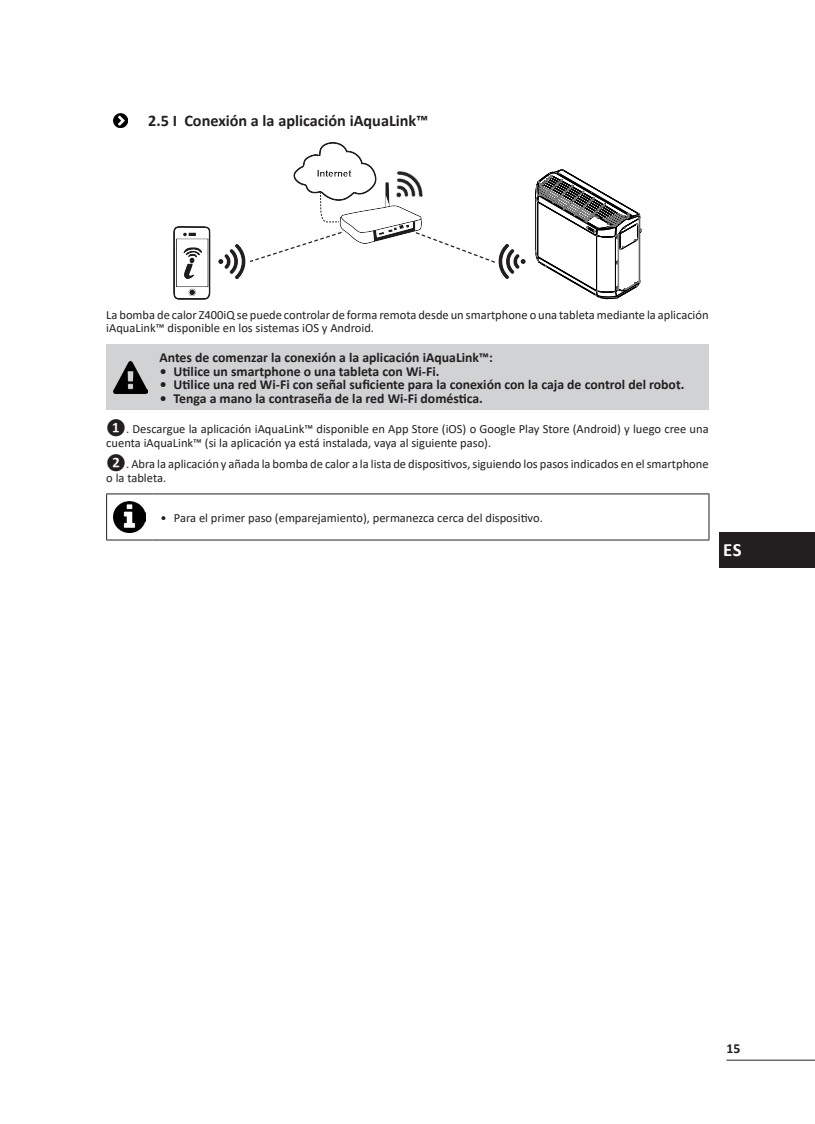
<style>
.page{position:relative;width:815px;height:1124px;background:#fff}
.page>*{position:absolute;margin:0;border:0;box-sizing:border-box;transform-origin:0 0}
.t1{font:700 18.75px "Calibri";color:#fff}
.Titre_2{font:700 16.25px "Calibri";color:#231f20}
.Encadré_Warning{font:700 13.75px "Calibri";color:#231f20}
.Texte_normal___puce{font:12.5px/13.8px "Calibri";color:#231f20}
.s1{font-weight:700;font-size:15px}
</style>
<div class="page">
<hr style="left:726px;top:1059px;width:89px;height:1px;background:#231f20">
<img style="left:113px;top:113px;width:15px;height:15px">
<svg style="left:535px;top:170px;width:107px;height:130px"></svg>
<img style="left:174px;top:142px;width:248px;height:157px">
<svg style="left:248px;top:231px;width:95px;height:32px"></svg>
<svg style="left:414px;top:231px;width:81px;height:33px"></svg>
<img style="left:215px;top:244px;width:35px;height:35px">
<img style="left:498px;top:244px;width:28px;height:35px">
<img style="left:381px;top:164px;width:42px;height:48px">
<svg style="left:320px;top:192px;width:20px;height:30px"></svg>
<div style="left:106px;top:344px;width:46px;height:66px;background:#d1d2d4"></div>
<div style="left:152px;top:344px;width:557px;height:66px;background:#d1d2d4"></div>
<img style="left:113px;top:361px;width:35px;height:32px">
<hr style="left:106px;top:493px;width:47px;height:1px;background:#231f20">
<hr style="left:106px;top:494px;width:1px;height:45px;background:#231f20">
<hr style="left:153px;top:493px;width:556px;height:1px;background:#231f20">
<hr style="left:709px;top:494px;width:1px;height:45px;background:#231f20">
<hr style="left:106px;top:539px;width:47px;height:1px;background:#231f20">
<hr style="left:153px;top:539px;width:556px;height:1px;background:#231f20">
<img style="left:114px;top:501px;width:32px;height:32px">
<div style="left:719px;top:531px;width:96px;height:36px;background:#231f20"></div>
<p class="Titre_2" style="left:148px;top:109px;width:281px">2.5 I Conexión a la aplicación iAquaLink™</p>
<p class="Texte_normal___puce" style="left:106px;top:307px;width:604px">La bomba de calor Z400iQ se puede controlar de forma remota desde un smartphone o una tableta mediante la aplicación iAquaLink™ disponible en los sistemas iOS y Android.</p>
<p class="Encadré_Warning" style="left:159px;top:347px;width:335px">Antes de comenzar la conexión a la aplicación iAquaLink™:</p>
<p class="Encadré_Warning" style="left:160px;top:361px;width:281px">• Utilice un smartphone o una tableta con Wi-Fi.</p>
<p class="Encadré_Warning" style="left:160px;top:375px;width:526px">• Utilice una red Wi-Fi con señal suficiente para la conexión con la caja de control del robot.</p>
<p class="Encadré_Warning" style="left:160px;top:389px;width:325px">• Tenga a mano la contraseña de la red Wi-Fi doméstica.</p>
<p class="Texte_normal___puce" style="left:106px;top:422px;width:604px"><span class="s1">❶</span>. Descargue la aplicación iAquaLink™ disponible en App Store (iOS) o Google Play Store (Android) y luego cree una cuenta iAquaLink™ (si la aplicación ya está instalada, vaya al siguiente paso).</p>
<p class="Texte_normal___puce" style="left:106px;top:456px;width:604px"><span class="s1">❷</span>. Abra la aplicación y añada la bomba de calor a la lista de dispositivos, siguiendo los pasos indicados en el smartphone o la tableta.</p>
<p class="Texte_normal___puce" style="left:161px;top:510px;width:384px">• Para el primer paso (emparejamiento), permanezca cerca del dispositivo.</p>
<h1 class="t1" style="left:723px;top:536px;width:20px">ES</h1>
<p class="Encadré_Warning" style="left:727px;top:1038px;width:15px">15</p>
</div>
